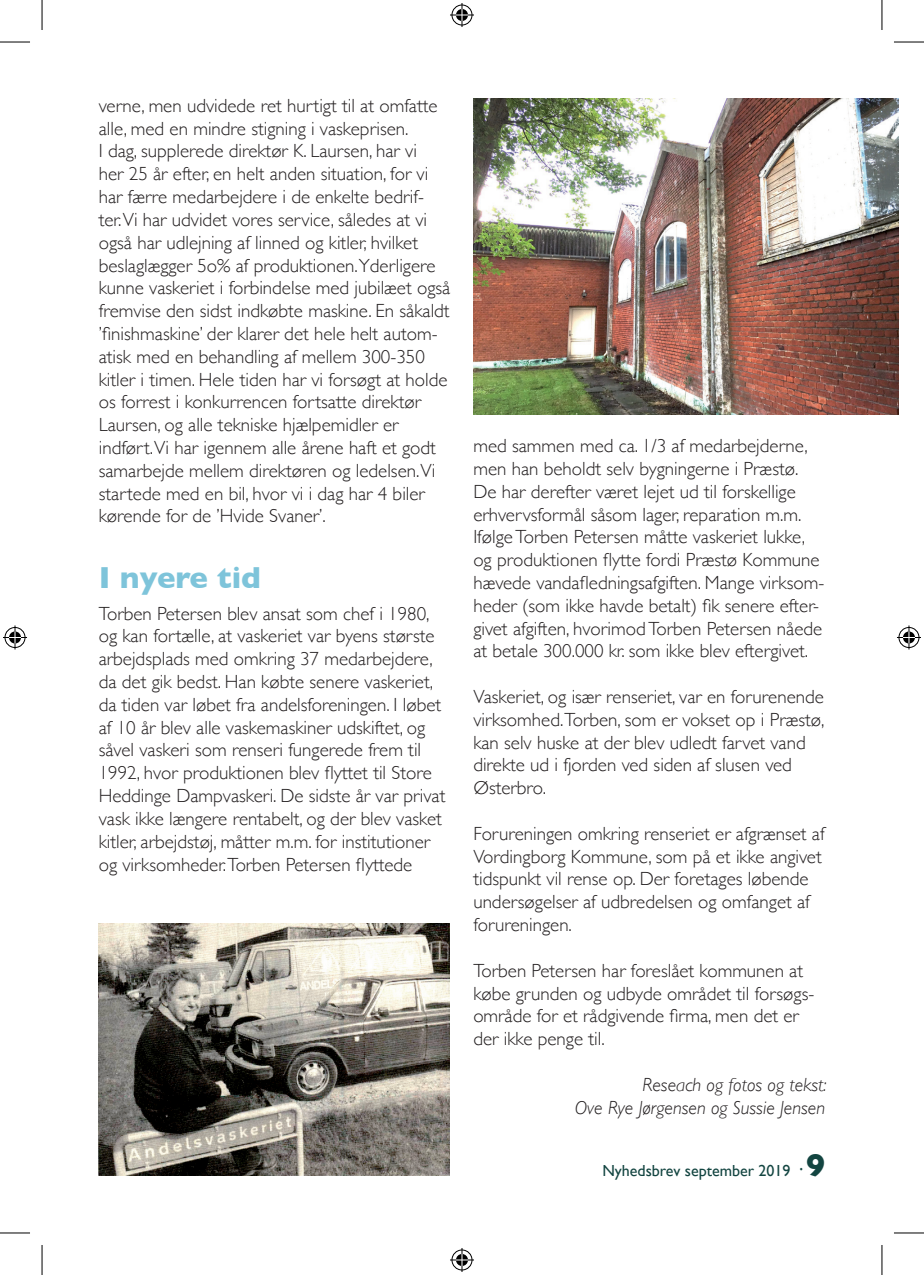
<style>
.page{position:relative;width:924px;height:1275px;background:#fff}
.page>*{position:absolute;margin:0;border:0;box-sizing:border-box;transform-origin:0 0}
.t1{font:700 31px "Gill Sans";color:#7ec4da}
.t2{font:300 19px/22.8px "Gill Sans";color:#231f20}
.t3{font:italic 300 19px/22.8px "Gill Sans";color:#231f20;text-align:right}
.t4{font:16px "Gill Sans";color:#134541}
.s1{font-size:20px}
.s2{font-weight:700;font-size:32px}
</style>
<div class="page">
<img style="left:473px;top:99px;width:424px;height:315px">
<img style="left:99px;top:923px;width:351px;height:252px">
<hr style="left:0;top:42px;width:30px;height:1px;background:#000">
<hr style="left:893px;top:42px;width:30px;height:1px;background:#000">
<hr style="left:0;top:1232px;width:30px;height:1px;background:#000">
<hr style="left:893px;top:1232px;width:30px;height:1px;background:#000">
<hr style="left:42px;top:0;width:1px;height:30px;background:#000">
<hr style="left:42px;top:1245px;width:1px;height:30px;background:#000">
<hr style="left:881px;top:0;width:1px;height:30px;background:#000">
<hr style="left:881px;top:1245px;width:1px;height:30px;background:#000">
<svg style="left:450px;top:3px;width:24px;height:24px"></svg>
<svg style="left:450px;top:1248px;width:24px;height:24px"></svg>
<svg style="left:3px;top:625px;width:24px;height:24px"></svg>
<svg style="left:897px;top:625px;width:23px;height:24px"></svg>
<p class="t2" style="left:99px;top:93px;width:353px">verne, men udvidede ret hurtigt til at omfatte alle, med en mindre stigning i vaskeprisen.<br>I dag, supplerede direktør K. Laursen, har vi<br>her 25 år efter, en helt anden situation, for vi har færre medarbejdere i de enkelte bedrif&shy;ter.Vi har udvidet vores service, således at vi også har udlejning af linned og kitler, hvilket beslaglægger 5o% af produktionen.Yderligere kunne vaskeriet i forbindelse med jubilæet også fremvise den sidst indkøbte maskine. En såkaldt ’finishmaskine’ der klarer det hele helt autom&shy;atisk med en behandling af mellem 300-350 kitler i timen. Hele tiden har vi forsøgt at holde os forrest i konkurrencen fortsatte direktør Laursen, og alle tekniske hjælpemidler er indført.Vi har igennem alle årene haft et godt samarbejde mellem direktøren og ledelsen.Vi startede med en bil, hvor vi i dag har 4 biler kørende for de ’Hvide Svaner’.</p>
<h1 class="t1" style="left:99px;top:553px;width:164px">I nyere tid</h1>
<p class="t2" style="left:99px;top:601px;width:348px">Torben Petersen blev ansat som chef i 1980, og kan fortælle, at vaskeriet var byens største arbejdsplads med omkring 37 medarbejdere, da det gik bedst. Han købte senere vaskeriet, da tiden var løbet fra andelsforeningen. I løbet af 10 år blev alle vaskemaskiner udskiftet, og såvel vaskeri som renseri fungerede frem til 1992, hvor produktionen blev flyttet til Store Heddinge Dampvaskeri. De sidste år var privat vask ikke længere rentabelt, og der blev vasket kitler, arbejdstøj, måtter m.m. for institutioner og virksomheder.Torben Petersen flyttede</p>
<p class="t2" style="left:473px;top:433px;width:352px">med sammen med ca. 1/3 af medarbejderne, men han beholdt selv bygningerne i Præstø.<br>De har derefter været lejet ud til forskellige erhvervsformål såsom lager, reparation m.m.<br>Ifølge Torben Petersen måtte vaskeriet lukke, og produktionen flytte fordi Præstø Kommune hævede vandafledningsafgiften. Mange virksom&shy;heder (som ikke havde betalt) fik senere efter&shy;givet afgiften, hvorimod Torben Petersen nåede at betale 300.000 kr. som ikke blev eftergivet.</p>
<p class="t2" style="left:473px;top:684px;width:352px">Vaskeriet, og især renseriet, var en forurenende virksomhed.Torben, som er vokset op i Præstø, kan selv huske at der blev udledt farvet vand direkte ud i fjorden ved siden af slusen ved Østerbro.</p>
<p class="t2" style="left:473px;top:821px;width:352px">Forureningen omkring renseriet er afgrænset af Vordingborg Kommune, som på et ikke angivet tidspunkt vil rense op. Der foretages løbende undersøgelser af udbredelsen og omfanget af forureningen.</p>
<p class="t2" style="left:473px;top:958px;width:342px">Torben Petersen har foreslået kommunen at købe grunden og udbyde området til forsøgs&shy;område for et rådgivende firma, men det er der ikke penge til.</p>
<p class="t3" style="left:574px;top:1073px;width:253px">Reseach og fotos og tekst:<br>Ove Rye Jørgensen og Sussie Jensen</p>
<p class="t4" style="left:602px;top:1160px;width:224px">Nyhedsbrev september 2019 <span class="s1">·</span> <span class="s2">9</span></p>
</div>
